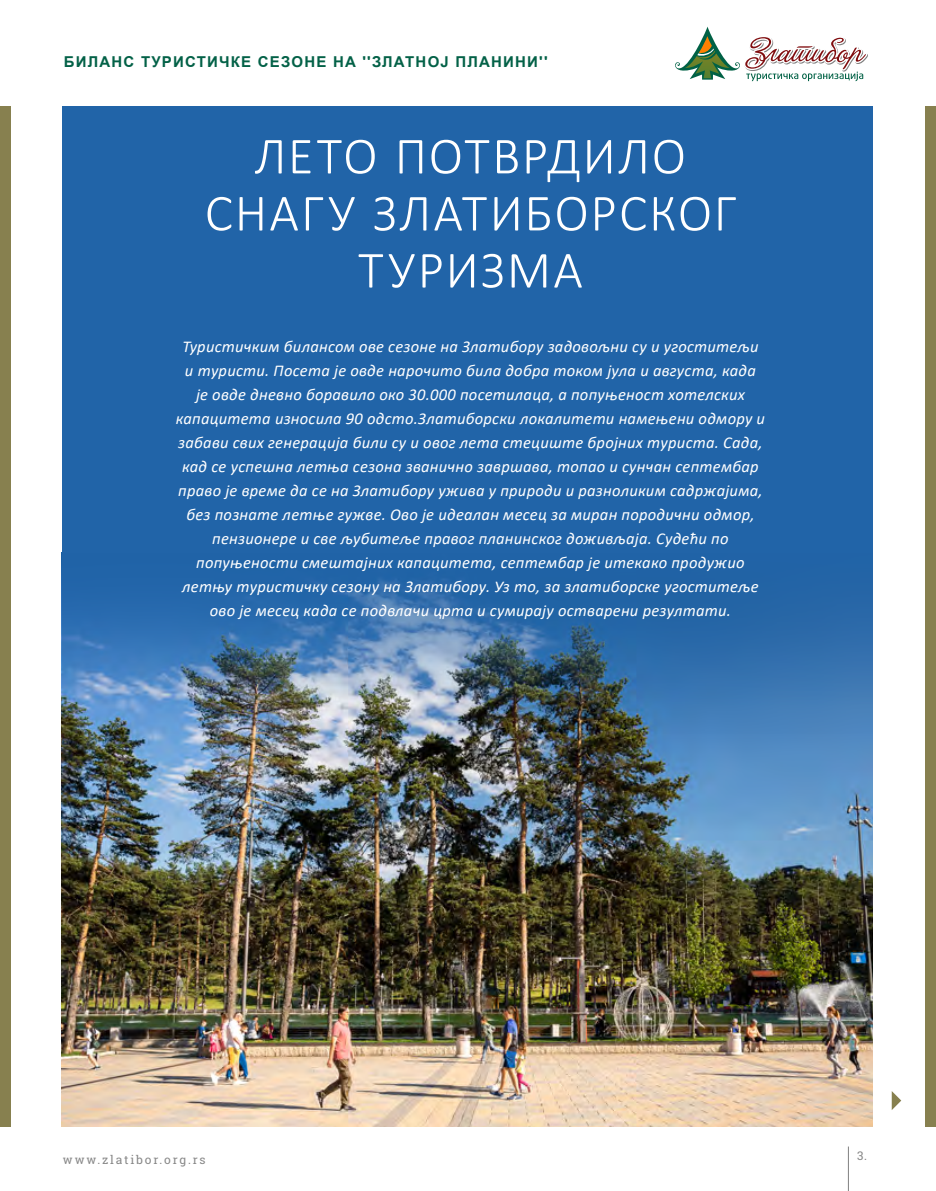
<style>
.page{position:relative;width:936px;height:1191px;background:#fff}
.page>*{position:absolute;margin:0;border:0;box-sizing:border-box;transform-origin:0 0}
.t1{font:300 52.5px/57px "Calibri";letter-spacing:.035em;color:#fff;text-align:center}
.t2{font:italic 16.5px/24px "Calibri";letter-spacing:.015em;color:#fff;text-align:center}
.t3{font:700 15px "Arial";letter-spacing:.08em;color:#036147}
.t4{font:12px "Roboto Slab";letter-spacing:.15em;color:#878787}
</style>
<div class="page">
<hr style="left:848px;top:1146px;width:1px;height:45px;background:#808080">
<img style="left:62px;top:553px;width:810px;height:573px">
<div style="left:0;top:106px;width:10px;height:1020px;background:#87804f"></div>
<div style="left:925px;top:106px;width:10px;height:1020px;background:#87804f"></div>
<svg style="left:675px;top:27px;width:193px;height:54px"></svg>
<svg style="left:891px;top:1091px;width:10px;height:19px"></svg>
<svg style="left:63px;top:106px;width:810px;height:627px;fill:#2164a8"></svg>
<p class="t3" style="left:64px;top:51px;width:485px">БИЛАНС ТУРИСТИЧКЕ СЕЗОНЕ НА ''ЗЛАТНОЈ ПЛАНИНИ''</p>
<h1 class="t1" style="left:205px;top:127px;width:533px">ЛЕТО ПОТВРДИЛО<br>СНАГУ ЗЛАТИБОРСКОГ<br>ТУРИЗМА</h1>
<p class="t2" style="left:176px;top:333px;width:591px">Туристичким билансом ове сезоне на Златибору задовољни су и угоститељи<br>и туристи. Посета је овде нарочито била добра током јула и августа, када<br>је овде дневно боравило око 30.000 посетилаца, а попуњеност хотелских капацитета износила 90 одсто.Златиборски локалитети намењени одмору и забави свих генерација били су и овог лета стециште бројних туриста. Сада, кад се успешна летња сезона званично завршава, топао и сунчан септембар право је време да се на Златибору ужива у природи и разноликим садржајима, без познате летње гужве. Ово је идеалан месец за миран породични одмор, пензионере и све љубитеље правог планинског доживљаја. Судећи по попуњености смештајних капацитета, септембар је итекако продужио летњу туристичку сезону на Златибору. Уз то, за златиборске угоститеље ово је месец када се подвлачи црта и сумирају остварени резултати.</p>
<p class="t4" style="left:63px;top:1151px;width:144px">www.zlatibor.org.rs</p>
<p class="t4" style="left:857px;top:1147px;width:11px">3.</p>
</div>
